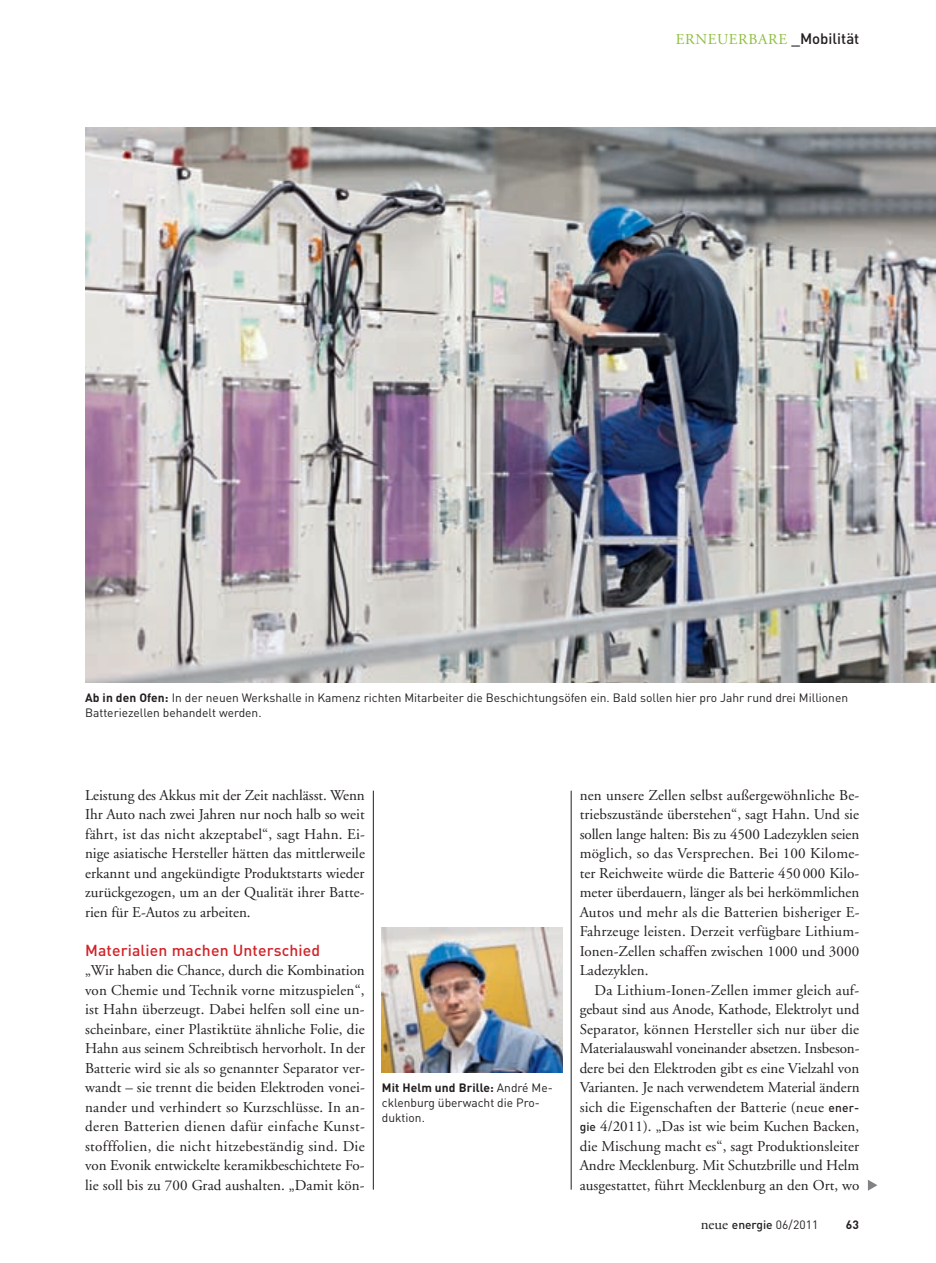
<style>
.page{position:relative;width:936px;height:1263px;background:#fff}
.page>*{position:absolute;margin:0;border:0;box-sizing:border-box;transform-origin:0 0}
.t1{font:500 15.75px "DIN";letter-spacing:.01em;color:#d1232a}
.t2{font:15px/19.5px "Adobe Garamond";letter-spacing:.005em;color:#231f20;text-align:justify}
.t3{font:15px "Adobe Garamond";color:#8dbe3e}
.t4{font:500 15px "DIN";color:#231f20}
.t5{font:12px/15px "DIN";color:#231f20}
.t6{font:500 12px "DIN";color:#231f20}
.t7{font:700 12px "DIN";color:#231f20}
.s1{font-weight:700}
.s2{font-family:"DIN";font-weight:500;font-size:12px}
.s3{font-family:"Adobe Garamond";font-weight:400;font-size:15px}
.s4{font-weight:400}
</style>
<div class="page">
<svg style="left:868px;top:1180px;width:9px;height:11px"></svg>
<img style="left:85px;top:128px;width:850px;height:554px">
<img style="left:382px;top:927px;width:180px;height:145px">
<hr style="left:373px;top:791px;width:1px;height:398px;background:#231f20">
<hr style="left:570px;top:791px;width:1px;height:398px;background:#231f20">
<p class="t3" style="left:675px;top:32px;width:21px">Erneuerbare</p>
<p class="t4" style="left:791px;top:29px;width:69px">_Mobilität</p>
<p class="t5" style="left:85px;top:690px;width:764px"><span class="s1">Ab in den Ofen:</span> In der neuen Werkshalle in Kamenz richten Mitarbeiter die Beschichtungsöfen ein. Bald sollen hier pro Jahr rund drei Millionen<br>Batteriezellen behandelt werden.</p>
<p class="t2" style="left:85px;top:785px;width:281px">Leistung des Akkus mit der Zeit nachlässt. Wenn Ihr Auto nach zwei Jahren nur noch halb so weit fährt, ist das nicht akzeptabel“, sagt Hahn. Ei&shy;nige asiatische Hersteller hätten das mittlerweile erkannt und angekündigte Produktstarts wieder zurückgezogen, um an der Qualität ihrer Batte&shy;rien für E-Autos zu arbeiten.</p>
<p class="t1" style="left:85px;top:940px;width:237px">Materialien machen Unterschied</p>
<p class="t2" style="left:85px;top:961px;width:281px">„Wir haben die Chance, durch die Kombination von Chemie und Technik vorne mitzuspielen“, ist Hahn überzeugt. Dabei helfen soll eine un&shy;scheinbare, einer Plastiktüte ähnliche Folie, die Hahn aus seinem Schreibtisch hervorholt. In der Batterie wird sie als so genannter Separator ver&shy;wandt – sie trennt die beiden Elektroden vonei&shy;nander und verhindert so Kurzschlüsse. In an&shy;deren Batterien dienen dafür einfache Kunst&shy;stofffolien, die nicht hitzebeständig sind. Die von Evonik entwickelte keramikbeschichtete Fo&shy;lie soll bis zu 700 Grad aushalten. „Damit kön-</p>
<p class="t5" style="left:382px;top:1080px;width:172px"><span class="s1">Mit Helm und Brille:</span> André Me&shy;cklenburg überwacht die Pro&shy;duktion.</p>
<p class="t2" style="left:579px;top:785px;width:281px">nen unsere Zellen selbst außergewöhnliche Be-</p>
<p class="t2" style="left:579px;top:805px;width:281px">triebszustände überstehen“, sagt Hahn. Und sie</p>
<p class="t2" style="left:579px;top:824px;width:281px">sollen lange halten: Bis zu 4500 Ladezyklen seien</p>
<p class="t2" style="left:579px;top:844px;width:281px">möglich, so das Versprechen. Bei 100 Kilome-</p>
<p class="t2" style="left:579px;top:863px;width:281px">ter Reichweite würde die Batterie 450 000 Kilo-</p>
<p class="t2" style="left:579px;top:883px;width:281px">meter überdauern, länger als bei herkömmlichen</p>
<p class="t2" style="left:579px;top:902px;width:281px">Autos und mehr als die Batterien bisheriger E-</p>
<p class="t2" style="left:579px;top:922px;width:281px">Fahrzeuge leisten. Derzeit verfügbare Lithium-</p>
<p class="t2" style="left:579px;top:941px;width:281px">Ionen-Zellen schaffen zwischen 1000 und 3000</p>
<p class="t2" style="left:579px;top:961px;width:70px">Ladezyklen.</p>
<p class="t2" style="left:594px;top:980px;width:266px">Da Lithium-Ionen-Zellen immer gleich auf-</p>
<p class="t2" style="left:579px;top:1000px;width:281px">gebaut sind aus Anode, Kathode, Elektrolyt und</p>
<p class="t2" style="left:579px;top:1019px;width:281px">Separator, können Hersteller sich nur über die</p>
<p class="t2" style="left:579px;top:1039px;width:281px">Materialauswahl voneinander absetzen. Insbeson-</p>
<p class="t2" style="left:579px;top:1058px;width:281px">dere bei den Elektroden gibt es eine Vielzahl von</p>
<p class="t2" style="left:579px;top:1078px;width:281px">Varianten. Je nach verwendetem Material ändern</p>
<p class="t2" style="left:579px;top:1097px;width:281px">sich die Eigenschaften der Batterie (neue <span class="s2">ener-</span></p>
<p class="t2" style="left:579px;top:1117px;width:281px"><span class="s2">gie</span> 4/2011). „Das ist wie beim Kuchen Backen,</p>
<p class="t2" style="left:579px;top:1136px;width:281px">die Mischung macht es“, sagt Produktionsleiter</p>
<p class="t2" style="left:579px;top:1156px;width:281px">Andre Mecklenburg. Mit Schutzbrille und Helm</p>
<p class="t2" style="left:579px;top:1175px;width:281px">ausgestattet, führt Mecklenburg an den Ort, wo</p>
<p class="t6" style="left:700px;top:1216px;width:119px"><span class="s3">neue</span> energie <span class="s4">06/2011</span></p>
<p class="t7" style="left:845px;top:1216px;width:15px">63</p>
</div>
